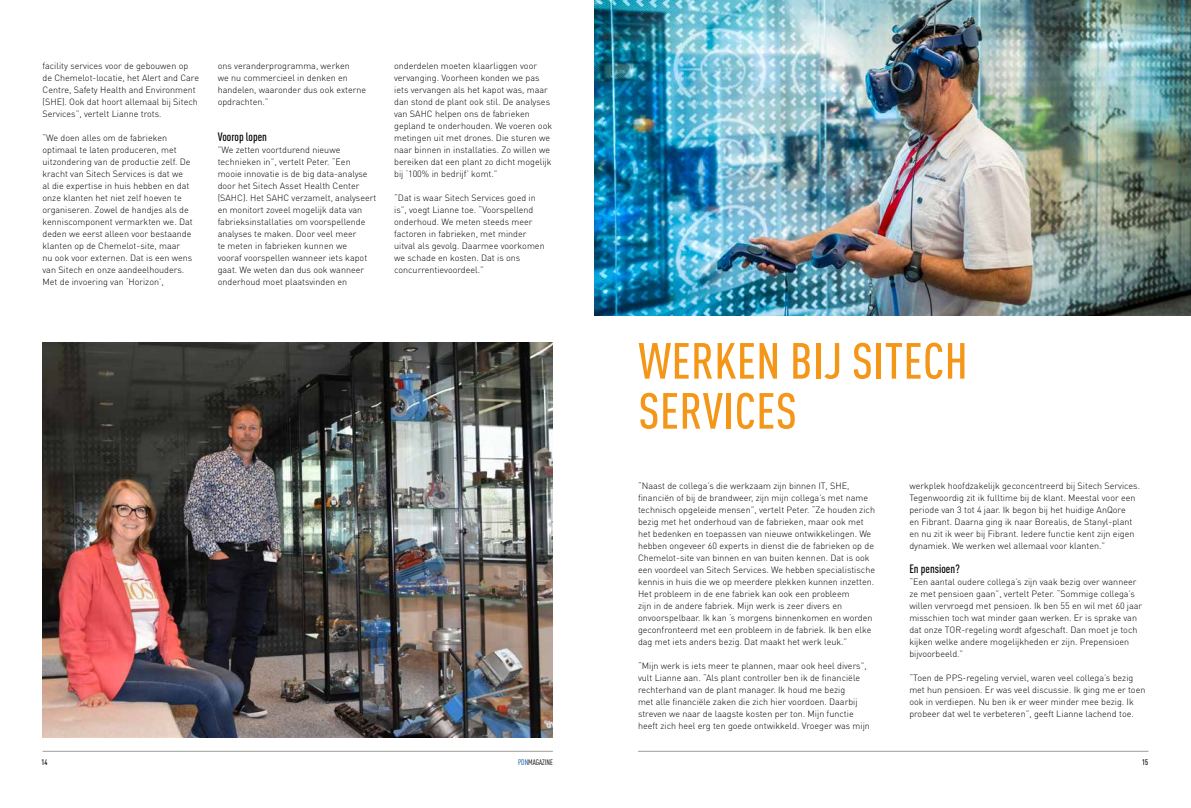
<style>
.page{position:relative;width:1191px;height:808px;background:#fff}
.page>*{position:absolute;margin:0;border:0;box-sizing:border-box;transform-origin:0 0}
.t1{font:500 condensed 50px/50px "DINOT";letter-spacing:.01em;color:#f49719}
.t2{font:500 condensed 12px "DINOT";color:#000}
.t3{font:300 9px/12px "DINOT";color:#000}
.t4{font:condensed 8px "DINOT";color:#000}
.t5{font:500 condensed 8px "DINOT";color:#000}
.s1{color:#024f92}
</style>
<div class="page">
<hr style="left:638px;top:751px;width:510px;height:1px;background:#9d9d9c">
<hr style="left:43px;top:751px;width:510px;height:1px;background:#9d9d9c">
<img style="left:594px;top:0;width:597px;height:315px">
<img style="left:43px;top:342px;width:510px;height:395px">
<p class="t3" style="left:43px;top:60px;width:158px">facility services voor de gebouwen op de Chemelot-locatie, het Alert and Care Centre, Safety Health and Environment (SHE). Ook dat hoort allemaal bij Sitech Services”, vertelt Lianne trots.</p>
<p class="t3" style="left:43px;top:132px;width:152px">“We doen alles om de fabrieken optimaal te laten produceren, met uitzondering van de productie zelf. De kracht van Sitech Services is dat we al die expertise in huis hebben en dat onze klanten het niet zelf hoeven te organiseren. Zowel de handjes als de kenniscomponent vermarkten we. Dat deden we eerst alleen voor bestaande klanten op de Chemelot-site, maar<br>nu ook voor externen. Dat is een wens van Sitech en onze aandeelhouders.<br>Met de invoering van ‘Horizon’,</p>
<p class="t3" style="left:218px;top:60px;width:150px">ons veranderprogramma, werken<br>we nu commercieel in denken en handelen, waaronder dus ook externe opdrachten.”</p>
<h2 class="t2" style="left:218px;top:128px;width:51px">Voorop lopen</h2>
<p class="t3" style="left:218px;top:143px;width:160px">”We zetten voortdurend nieuwe technieken in”, vertelt Peter. “Een mooie innovatie is de big data-analyse door het Sitech Asset Health Center (SAHC). Het SAHC verzamelt, analyseert en monitort zoveel mogelijk data van fabrieksinstallaties om voorspellende analyses te maken. Door veel meer<br>te meten in fabrieken kunnen we<br>vooraf voorspellen wanneer iets kapot gaat. We weten dan dus ook wanneer onderhoud moet plaatsvinden en</p>
<p class="t3" style="left:394px;top:60px;width:159px">onderdelen moeten klaarliggen voor vervanging. Voorheen konden we pas iets vervangen als het kapot was, maar dan stond de plant ook stil. De analyses van SAHC helpen ons de fabrieken gepland te onderhouden. We voeren ook metingen uit met drones. Die sturen we naar binnen in installaties. Zo willen we bereiken dat een plant zo dicht mogelijk bij ‘100% in bedrijf’ komt.”</p>
<p class="t3" style="left:394px;top:192px;width:152px">“Dat is waar Sitech Services goed in is”, voegt Lianne toe. “Voorspellend onderhoud. We meten steeds meer factoren in fabrieken, met minder uitval als gevolg. Daarmee voorkomen we schade en kosten. Dat is ons concurrentievoordeel.”</p>
<h1 class="t1" style="left:638px;top:333px;width:330px">WERKEN BIJ SITECH<br>SERVICES</h1>
<p class="t3" style="left:638px;top:479px;width:239px">“Naast de collega’s die werkzaam zijn binnen IT, SHE, financiën of bij de brandweer, zijn mijn collega’s met name technisch opgeleide mensen”, vertelt Peter. “Ze houden zich bezig met het onderhoud van de fabrieken, maar ook met het bedenken en toepassen van nieuwe ontwikkelingen. We hebben ongeveer 60 experts in dienst die de fabrieken op de Chemelot-site van binnen en van buiten kennen. Dat is ook een voordeel van Sitech Services. We hebben specialistische kennis in huis die we op meerdere plekken kunnen inzetten.<br>Het probleem in de ene fabriek kan ook een probleem<br>zijn in de andere fabriek. Mijn werk is zeer divers en onvoorspelbaar. Ik kan ‘s morgens binnenkomen en worden geconfronteerd met een probleem in de fabriek. Ik ben elke dag met iets anders bezig. Dat maakt het werk leuk.”</p>
<p class="t3" style="left:638px;top:659px;width:233px">“Mijn werk is iets meer te plannen, maar ook heel divers”, vult Lianne aan. “Als plant controller ben ik de financiële rechterhand van de plant manager. Ik houd me bezig<br>met alle financiële zaken die zich hier voordoen. Daarbij streven we naar de laagste kosten per ton. Mijn functie heeft zich heel erg ten goede ontwikkeld. Vroeger was mijn</p>
<p class="t3" style="left:909px;top:479px;width:232px">werkplek hoofdzakelijk geconcentreerd bij Sitech Services.<br>Tegenwoordig zit ik fulltime bij de klant. Meestal voor een periode van 3 tot 4 jaar. Ik begon bij het huidige AnQore<br>en Fibrant. Daarna ging ik naar Borealis, de Stanyl-plant en nu zit ik weer bij Fibrant. Iedere functie kent zijn eigen dynamiek. We werken wel allemaal voor klanten.”</p>
<h2 class="t2" style="left:909px;top:560px;width:52px">En pensioen?</h2>
<p class="t3" style="left:909px;top:575px;width:234px">“Een aantal oudere collega’s zijn vaak bezig over wanneer ze met pensioen gaan”, vertelt Peter. “Sommige collega’s willen vervroegd met pensioen. Ik ben 55 en wil met 60 jaar misschien toch wat minder gaan werken. Er is sprake van dat onze TOR-regeling wordt afgeschaft. Dan moet je toch kijken welke andere mogelijkheden er zijn. Prepensioen bijvoorbeeld.”</p>
<p class="t3" style="left:909px;top:671px;width:238px">“Toen de PPS-regeling verviel, waren veel collega’s bezig met hun pensioen. Er was veel discussie. Ik ging me er toen ook in verdiepen. Nu ben ik er weer minder mee bezig. Ik probeer dat wel te verbeteren”, geeft Lianne lachend toe.</p>
<p class="t5" style="left:41px;top:756px;width:8px">14</p>
<p class="t4" style="left:518px;top:757px;width:36px"><span class="s1">PDN</span>MAGAZINE</p>
<p class="t5" style="left:1142px;top:757px;width:8px">15</p>
</div>
